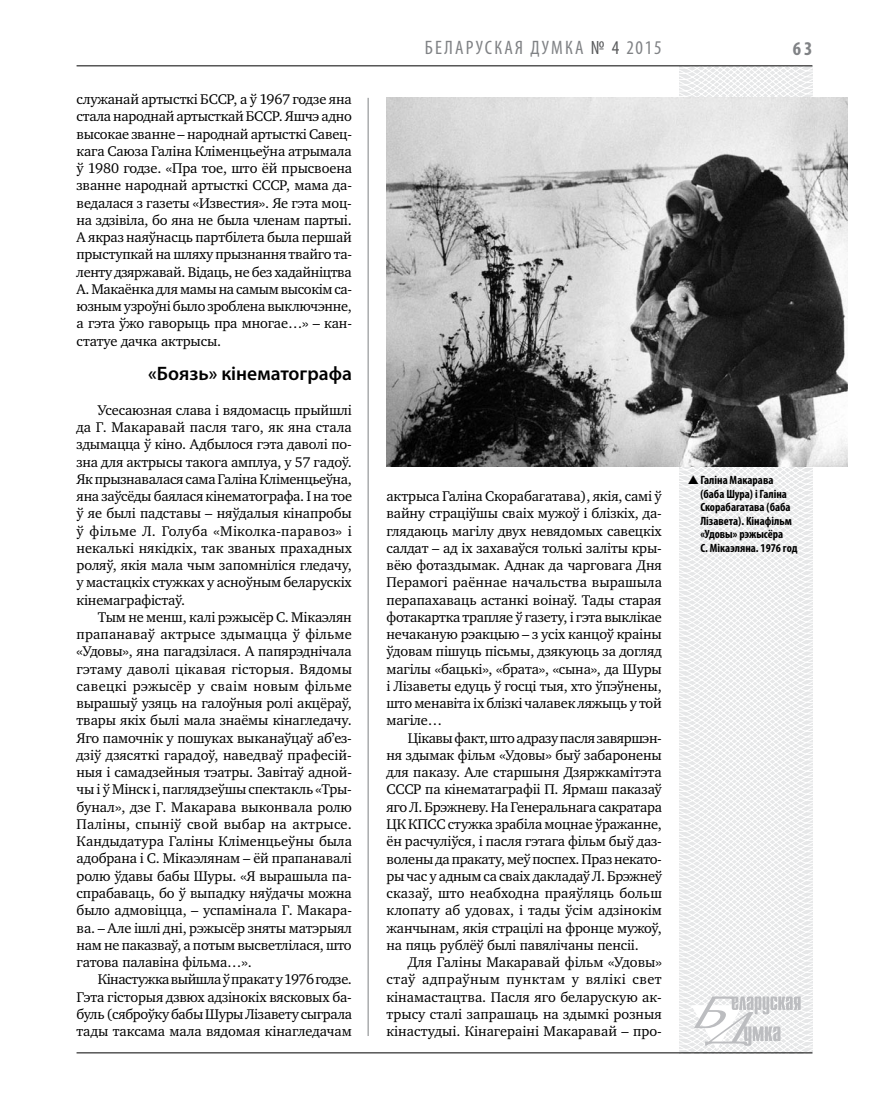
<style>
.page{position:relative;width:872px;height:1106px;background:#fff}
.page>*{position:absolute;margin:0;border:0;box-sizing:border-box;transform-origin:0 0}
.t1{font:condensed 19.5px "Myriad Pro";letter-spacing:.11em;color:#808285}
.t2{font:600 19.5px "Myriad Pro";color:#000}
.t3{font:700 condensed 19.5px "Myriad Pro";color:#808285}
.t4{font:14.4px/17.2px "Charter C";letter-spacing:-.01em;color:#000;text-align:justify}
.t5{font:700 condensed 12px/13.5px "Myriad Pro";color:#000}
.s1{color:#58595b}
</style>
<div class="page">
<hr style="left:368px;top:98px;width:1px;height:938px;background:#808285">
<svg style="left:621px;top:65px;width:227px;height:989px"></svg>
<svg style="left:691px;top:996px;width:109px;height:53px"></svg>
<hr style="left:77px;top:65px;width:735px;height:1px;background:#000">
<hr style="left:77px;top:1052px;width:735px;height:1px;background:#000">
<img style="left:386px;top:97px;width:461px;height:369px">
<svg style="left:688px;top:475px;width:23px;height:10px"></svg>
<p class="t4" style="left:77px;top:91px;width:277px">служанай артысткі БССР, а ў 1967 годзе яна стала народнай артысткай БССР. Яшчэ адно высокае званне – народнай артысткі Савец&shy;кага Саюза Галіна Кліменцьеўна атрымала ў 1980 годзе. «Пра тое, што ёй прысвоена званне народнай артысткі СССР, мама да&shy;ведалася з газеты «Известия». Яе гэта моц&shy;на здзівіла, бо яна не была членам партыі.<br>А якраз наяўнасць партбілета была першай прыступкай на шляху прызнання твайго та&shy;ленту дзяржавай. Відаць, не без хадайніцтва А. Макаёнка для мамы на самым высокім са&shy;юзным узроўні было зроблена выключэнне, а гэта ўжо гаворыць пра многае…» – кан&shy;статуе дачка актрысы.</p>
<h1 class="t2" style="left:148px;top:361px;width:205px">«Боязь» кінематографа</h1>
<p class="t4" style="left:77px;top:401px;width:277px;text-indent:21px">Усесаюзная слава і вядомасць прыйшлі да Г. Макаравай пасля таго, як яна стала здымацца ў кіно. Адбылося гэта даволі по&shy;зна для актрысы такога амплуа, у 57 гадоў.<br>Як прызнавалася сама Галіна Кліменцьеўна, яна заўсёды баялася кінематографа. І на тое ў яе былі падставы – няўдалыя кінапробы ў фільме Л. Голуба «Міколка-паравоз» і некалькі някідкіх, так званых прахадных роляў, якія мала чым запомніліся гледачу, у мастацкіх стужках у асноўным беларускіх кінемаграфістаў.</p>
<p class="t4" style="left:77px;top:608px;width:277px;text-indent:21px">Тым не менш, калі рэжысёр С. Мікаэлян прапанаваў актрысе здымацца ў фільме «Удовы», яна пагадзілася. А папярэднічала гэтаму даволі цікавая гісторыя. Вядомы савецкі рэжысёр у сваім новым фільме вырашыў узяць на галоўныя ролі акцёраў, твары якіх былі мала знаёмы кінагледачу.<br>Яго памочнік у пошуках выканаўцаў аб’ез&shy;дзіў дзясяткі гарадоў, наведваў прафесій&shy;ныя і самадзейныя тэатры. Завітаў адной&shy;чы і ў Мінск і, паглядзеўшы спектакль «Тры&shy;бунал», дзе Г. Макарава выконвала ролю Паліны, спыніў свой выбар на актрысе.<br>Кандыдатура Галіны Кліменцьеўны была адобрана і С. Мікаэлянам – ёй прапанавалі ролю ўдавы бабы Шуры. «Я вырашыла па&shy;спрабаваць, бо ў выпадку няўдачы можна было адмовіцца, – успамінала Г. Макара&shy;ва. – Але ішлі дні, рэжысёр зняты матэрыял нам не паказваў, а потым высветлілася, што гатова палавіна фільма…».</p>
<p class="t4" style="left:77px;top:970px;width:277px;text-indent:21px">Кінастужка выйшла ў пракат у 1976 годзе.<br>Гэта гісторыя дзвюх адзінокіх вясковых ба&shy;буль (сяброўку бабы Шуры Лізавету сыграла тады таксама мала вядомая кінагледачам</p>
<h1 class="t1" style="left:425px;top:36px;width:238px">БЕЛАРУСКАЯ ДУМКА <span class="s1">№ 4</span> 2015</h1>
<h1 class="t3" style="left:793px;top:37px;width:21px">63</h1>
<p class="t4" style="left:386px;top:488px;width:277px">актрыса Галіна Скорабагатава), якія, самі ў вайну страціўшы сваіх мужоў і блізкіх, да&shy;глядаюць магілу двух невядомых савецкіх салдат – ад іх захаваўся толькі заліты кры&shy;вёю фотаздымак. Аднак да чарговага Дня Перамогі раённае начальства вырашыла перапахаваць астанкі воінаў. Тады старая фотакартка трапляе ў газету, і гэта выклікае нечаканую рэакцыю – з усіх канцоў краіны ўдовам пішуць пісьмы, дзякуюць за догляд магілы «бацькі», «брата», «сына», да Шуры і Лізаветы едуць ў госці тыя, хто ўпэўнены, што менавіта іх блізкі чалавек ляжыць у той магіле…</p>
<p class="t4" style="left:386px;top:729px;width:277px;text-indent:21px">Цікавы факт, што адразу пасля завяршэн&shy;ня здымак фільм «Удовы» быў забаронены для паказу. Але старшыня Дзяржкамітэта СССР па кінематаграфіі П. Ярмаш паказаў яго Л. Брэжневу. На Генеральнага сакратара ЦК КПСС стужка зрабіла моцнае ўражанне, ён расчуліўся, і пасля гэтага фільм быў даз&shy;волены да пракату, меў поспех. Праз некато&shy;ры час у адным са сваіх дакладаў Л. Брэжнеў сказаў, што неабходна праяўляць больш клопату аб удовах, і тады ўсім адзінокім жанчынам, якія страцілі на фронце мужоў, на пяць рублёў былі павялічаны пенсіі.</p>
<p class="t4" style="left:386px;top:953px;width:277px;text-indent:21px">Для Галіны Макаравай фільм «Удовы» стаў адпраўным пунктам у вялікі свет кінамастацтва. Пасля яго беларускую ак&shy;трысу сталі запрашаць на здымкі розныя кінастудыі. Кінагераіні Макаравай – про-</p>
<p class="t5" style="left:700px;top:473px;width:99px">Галіна Макарава (баба Шура) і Галіна<br>Скорабагатава (баба<br>Лізавета). Кінафільм «Удовы» рэжысёра<br>С. Мікаэляна. 1976 год</p>
</div>
